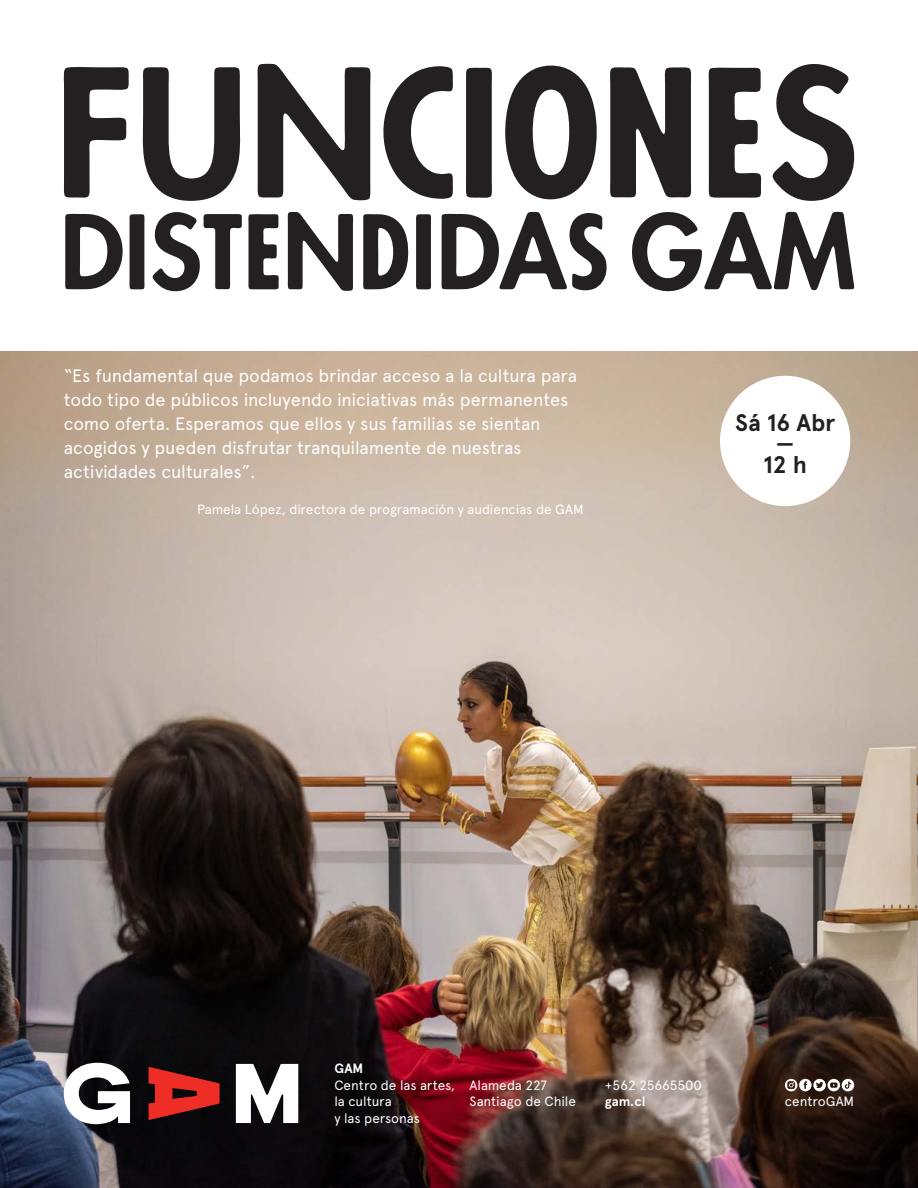
<style>
.page{position:relative;width:918px;height:1188px;background:#fff}
.page>*{position:absolute;margin:0;border:0;box-sizing:border-box;transform-origin:0 0}
.t1{font:700 24px/21px "Apercu";letter-spacing:-.015em;color:#231f20;text-align:center}
.t2{font:18px/24px "Apercu";letter-spacing:-.01em;color:#fff}
.t3{font:13.5px/16.5px "Apercu";letter-spacing:-.005em;color:#fff}
.s1{font-weight:700}
</style>
<div class="page">
<img style="left:0;top:352px;width:918px;height:836px">
<svg style="left:149px;top:1067px;width:71px;height:53px;background:#931e1c"></svg>
<svg style="left:236px;top:1064px;width:62px;height:59px"></svg>
<svg style="left:64px;top:1063px;width:66px;height:61px"></svg>
<div style="left:720px;top:376px;width:130px;height:130px;background:#fff;border-radius:50%"></div>
<svg style="left:785px;top:1079px;width:69px;height:13px"></svg>
<svg style="left:65px;top:214px;width:58px;height:75px"></svg>
<svg style="left:129px;top:214px;width:16px;height:76px"></svg>
<svg style="left:153px;top:212px;width:89px;height:79px"></svg>
<svg style="left:248px;top:214px;width:31px;height:76px"></svg>
<svg style="left:287px;top:212px;width:67px;height:79px"></svg>
<svg style="left:363px;top:214px;width:46px;height:75px"></svg>
<svg style="left:416px;top:214px;width:15px;height:76px"></svg>
<svg style="left:632px;top:211px;width:223px;height:81px"></svg>
<svg style="left:63px;top:67px;width:66px;height:131px"></svg>
<svg style="left:142px;top:67px;width:99px;height:134px"></svg>
<svg style="left:257px;top:63px;width:114px;height:138px"></svg>
<svg style="left:383px;top:66px;width:70px;height:133px"></svg>
<svg style="left:466px;top:67px;width:26px;height:131px;background:#292426"></svg>
<svg style="left:505px;top:65px;width:92px;height:135px"></svg>
<svg style="left:610px;top:67px;width:82px;height:131px"></svg>
<svg style="left:708px;top:67px;width:54px;height:131px"></svg>
<svg style="left:772px;top:64px;width:83px;height:137px"></svg>
<svg style="left:441px;top:212px;width:166px;height:79px"></svg>
<p class="t2" style="left:64px;top:363px;width:515px">“Es fundamental que podamos brindar acceso a la cultura para todo tipo de públicos incluyendo iniciativas más permanentes como oferta. Esperamos que ellos y sus familias se sientan acogidos y pueden disfrutar tranquilamente de nuestras actividades culturales”.</p>
<p class="t3" style="left:197px;top:501px;width:388px">Pamela López, directora de programación y audiencias de GAM</p>
<p class="t1" style="left:735px;top:412px;width:102px">Sá 16 Abr —<br>12 h</p>
<p class="t3" style="left:334px;top:1060px;width:122px"><span class="s1">GAM<br></span>Centro de las artes, la cultura<br>y las personas</p>
<p class="t3" style="left:470px;top:1077px;width:108px">Alameda 227<br>Santiago de Chile</p>
<p class="t3" style="left:605px;top:1077px;width:99px">+562 25665500 <span class="s1">gam.cl</span></p>
<p class="t3" style="left:785px;top:1093px;width:71px">centroGAM</p>
</div>
